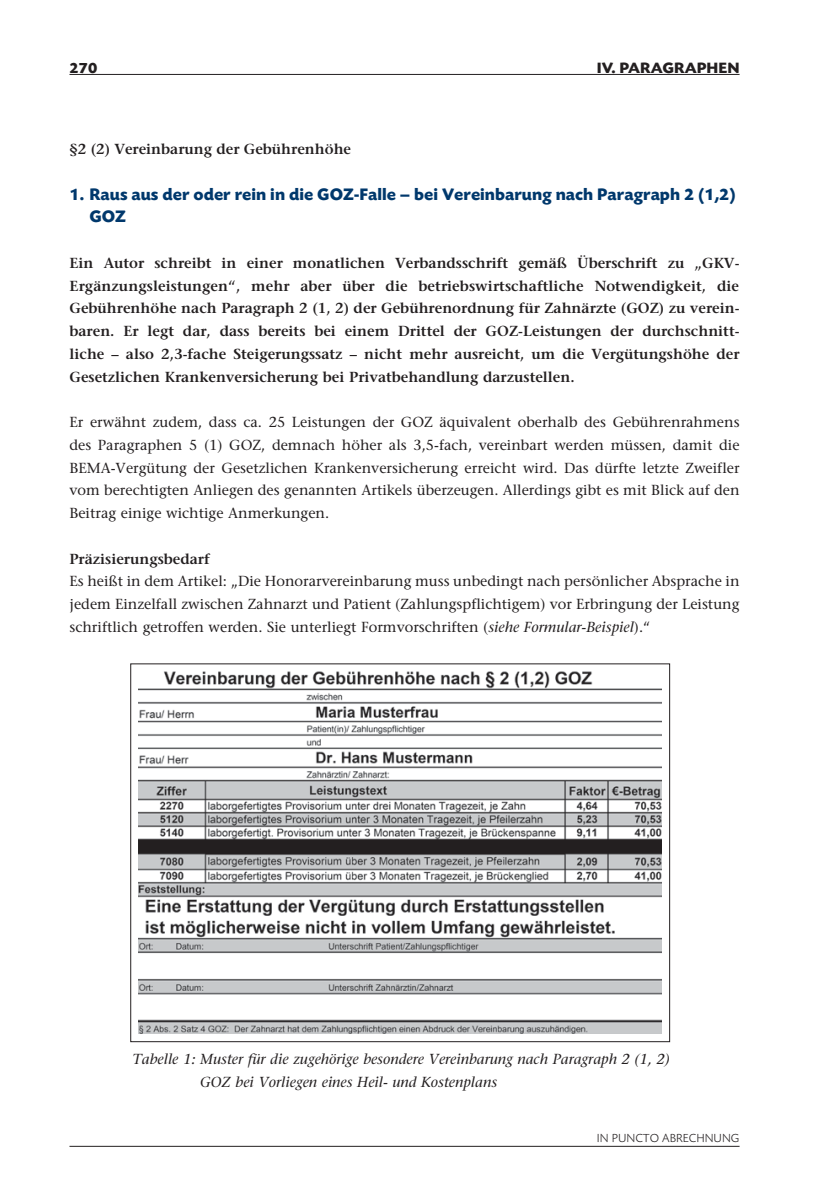
<style>
.page{position:relative;width:819px;height:1191px;background:#fff}
.page>*{position:absolute;margin:0;border:0;box-sizing:border-box;transform-origin:0 0}
.t1{font:700 17.5px/22.8px "Today SB";color:#00386c}
.t2{font:700 15.75px "Today SB";color:#231f20;scale:1.05 1}
.t3{font:700 15.75px "Today SB";color:#231f20}
.t4{font:14.53px/22.8px "Stone Serif";color:#231f20;text-align:justify}
.t5{font:600 14.53px/22.8px "Stone Serif";color:#231f20;text-align:justify}
.t6{font:italic 14.53px/22.8px "Stone Serif";color:#231f20}
.t7{font:300 12.25px "Today SB";color:#231f20}
.s1{font-style:italic}
</style>
<div class="page">
<hr style="left:69px;top:74px;width:670px;height:1px;background:#231f20">
<hr style="left:69px;top:1145px;width:670px;height:1px;background:#231f20">
<img style="left:138px;top:671px;width:523px;height:362px">
<p class="t3" style="left:69px;top:62px;width:29px">270</p>
<p class="t2" style="left:597px;top:62px;width:137px">IV. PARAGRAPHEN</p>
<p class="t5" style="left:69px;top:138px;width:283px">§2 (2) Vereinbarung der Gebührenhöhe</p>
<p class="t1" style="left:89px;top:184px;width:647px;text-indent:-20px">1. Raus aus der oder rein in die GOZ-Falle – bei Vereinbarung nach Paragraph 2 (1,2)<br>GOZ</p>
<p class="t5" style="left:69px;top:252px;width:671px">Ein Autor schreibt in einer monatlichen Verbandsschrift gemäß Überschrift zu „GKV-Ergänzungsleistungen“, mehr aber über die betriebswirtschaftliche Notwendigkeit, die Gebührenhöhe nach Paragraph 2 (1, 2) der Gebührenordnung für Zahnärzte (GOZ) zu verein&shy;baren. Er legt dar, dass bereits bei einem Drittel der GOZ-Leistungen der durchschnitt&shy;liche – also 2,3-fache Steigerungssatz – nicht mehr ausreicht, um die Vergütungshöhe der Gesetzlichen Krankenversicherung bei Privatbehandlung darzustellen.</p>
<p class="t4" style="left:69px;top:411px;width:671px">Er erwähnt zudem, dass ca. 25 Leistungen der GOZ äquivalent oberhalb des Gebührenrahmens des Paragraphen 5 (1) GOZ, demnach höher als 3,5-fach, vereinbart werden müssen, damit die BEMA-Vergütung der Gesetzlichen Krankenversicherung erreicht wird. Das dürfte letzte Zweifler vom berechtigten Anliegen des genannten Artikels überzeugen. Allerdings gibt es mit Blick auf den Beitrag einige wichtige Anmerkungen.</p>
<p class="t5" style="left:69px;top:548px;width:142px">Präzisierungsbedarf</p>
<p class="t4" style="left:69px;top:571px;width:671px">Es heißt in dem Artikel: „Die Honorarvereinbarung muss unbedingt nach persönlicher Absprache in jedem Einzelfall zwischen Zahnarzt und Patient (Zahlungspflichtigem) vor Erbringung der Leistung schriftlich getroffen werden. Sie unterliegt Formvorschriften (<span class="s1">siehe Formular-Beispiel</span>).“</p>
<p class="t6" style="left:200px;top:1048px;width:471px;text-indent:-68px">Tabelle 1: Muster für die zugehörige besondere Vereinbarung nach Paragraph 2 (1, 2)<br>GOZ bei Vorliegen eines Heil- und Kostenplans</p>
<p class="t7" style="left:597px;top:1134px;width:144px">IN PUNCTO ABRECHNUNG</p>
</div>
